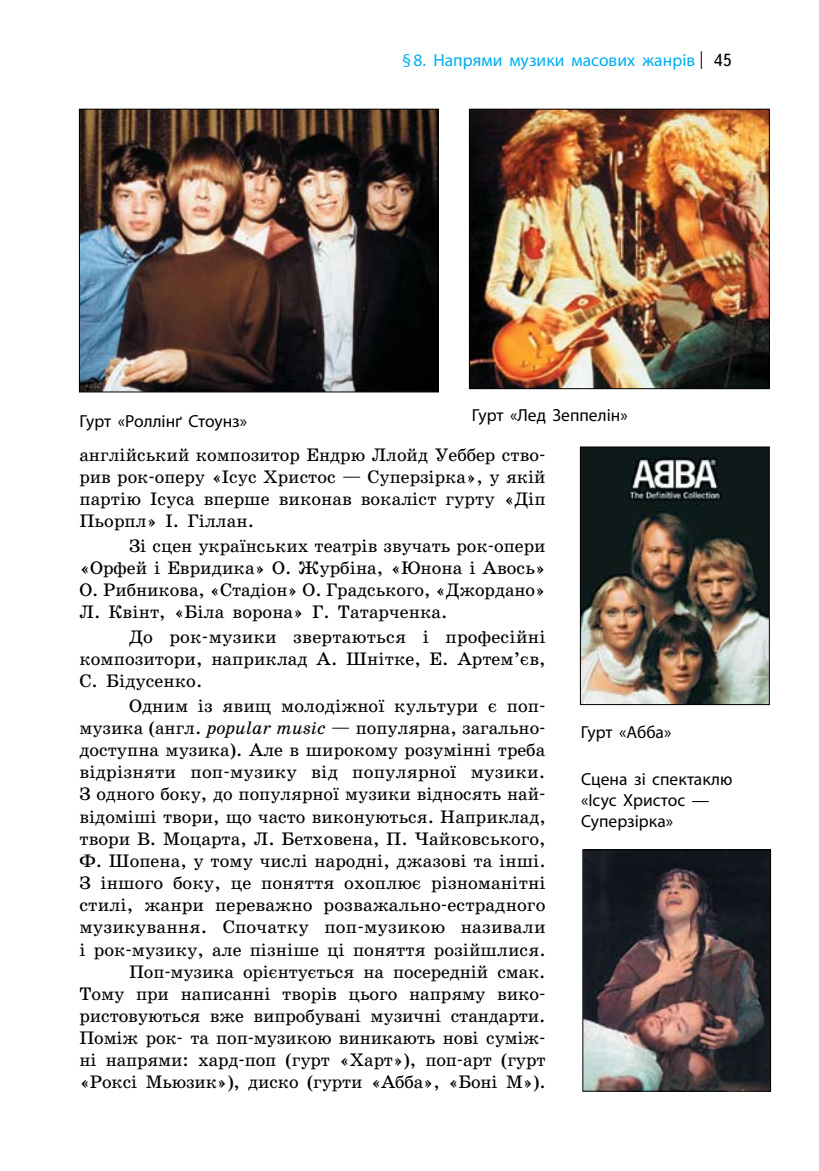
<style>
.page{position:relative;width:819px;height:1171px;background:#fff}
.page>*{position:absolute;margin:0;border:0;box-sizing:border-box;transform-origin:0 0}
.t1{font:18.38px/22.2px "School Book C";color:#000;text-align:justify}
.t2{font:17.5px/21px "Myriad Pro";color:#000}
.t3{font:17.5px "Myriad Pro";color:#00adef}
.s1{font-family:"Text Book C";color:#000}
.s2{font-style:italic}
</style>
<div class="page">
<svg style="left:700px;top:51px;width:1px;height:18px"></svg>
<img style="left:471px;top:111px;width:296px;height:276px">
<div style="left:469px;top:109px;width:300px;height:280px;border:1px solid #000"></div>
<img style="left:584px;top:851px;width:185px;height:238px">
<div style="left:582px;top:849px;width:189px;height:242px;border:1px solid #000"></div>
<img style="left:81px;top:111px;width:356px;height:279px">
<div style="left:79px;top:109px;width:360px;height:283px;border:1px solid #000"></div>
<img style="left:582px;top:448px;width:185px;height:255px">
<div style="left:580px;top:446px;width:189px;height:259px;border:1px solid #000"></div>
<p class="t2" style="left:79px;top:410px;width:169px">Гурт «Роллінґ Стоунз»</p>
<p class="t3" style="left:389px;top:50px;width:342px">§ 1. Художньо-образна ова мистецтва <span class="s1">45</span></p>
<p class="t3" style="left:402px;top:50px;width:294px">§8. Напрями музики масових жанрів</p>
<p class="t2" style="left:471px;top:404px;width:157px">Гурт «Лед Зеппелін»</p>
<p class="t1" style="left:79px;top:444px;width:468px">ан-глій-ський композитор Ендрю Ллойд Уеббер ство&shy;рив рок-оперу «Ісус Христос — Суперзірка», у якій партію Ісуса вперше виконав вокаліст гурту «Діп Пьорпл» І. Гіллан.</p>
<p class="t1" style="left:79px;top:535px;width:468px;text-indent:50px">Зі сцен українських театрів звучать рок-опери «Орфей і Евридика» О. Журбіна, «Юнона і Авось» О. Рибникова, «Стадіон» О. Градського, «Джордано» Л. Квінт, «Біла ворона» Г. Татарченка.</p>
<p class="t1" style="left:79px;top:626px;width:468px;text-indent:50px">До рок-музики звертаються і професійні ком-по-зитори, наприклад А. Шнітке, Е. Артем’єв, С. Бідусенко.</p>
<p class="t1" style="left:79px;top:695px;width:468px;text-align:right">Одним із явищ молодіжної культури є поп&shy;музика (англ. <span class="s2">popular music</span> — популярна, загально&shy;доступна музика). Але в широкому розумінні треба відрізняти поп-музику від популярної музики.<br>З одного боку, до популярної музики відносять най&shy;відоміші твори, що часто виконуються. Наприклад, твори В. Моцарта, Л. Бетховена, П. Чайковського, Ф. Шопена, у тому числі народні, джазові та інші.<br>З іншого боку, це поняття охоплює різноманітні стилі, жанри переважно розважально-естрадного музикування. Спочатку поп-музикою називали і рок-музику, але пізніше ці поняття розійшлися.<br>Поп-музика орієнтується на посередній смак.<br>Тому при написанні творів цього напряму вико&shy;ристовуються вже випробувані музичні стандарти.<br>Поміж рок- та поп-музикою виникають нові суміж&shy;ні напрями: хард-поп (гурт «Харт»), поп-арт (гурт «Роксі Мьюзик»), диско (гурти «Абба», «Боні М»).</p>
<p class="t2" style="left:580px;top:721px;width:92px">Гурт «Абба»</p>
<p class="t2" style="left:581px;top:769px;width:153px">Сцена зі спектаклю «Ісус Христос —<br>Суперзірка»</p>
</div>
